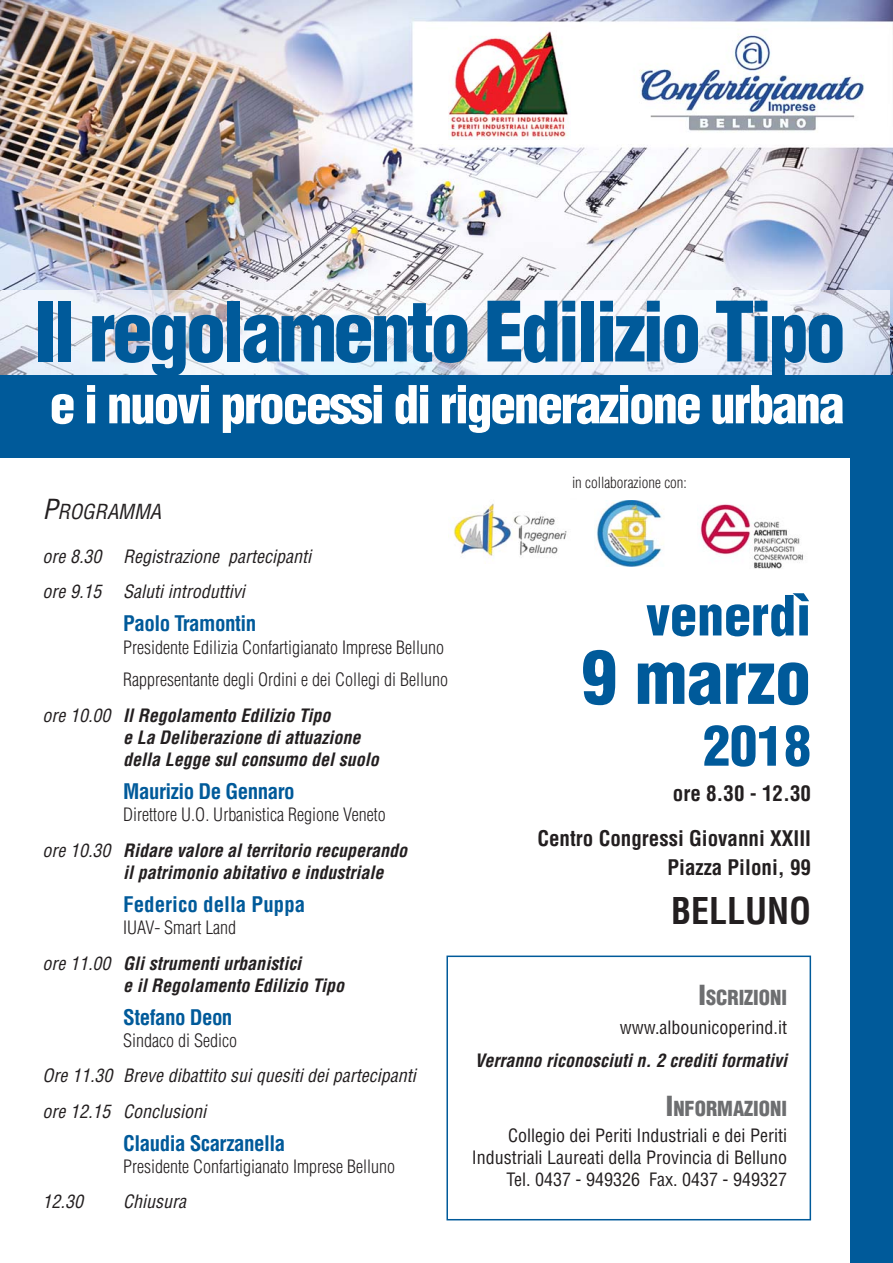
<style>
.page{position:relative;width:893px;height:1263px;background:#fff}
.page>*{position:absolute;margin:0;border:0;box-sizing:border-box;transform-origin:0 0}
.t1{font:900 condensed 81px "Helvetica LT Std";letter-spacing:-.045em;color:#005a9a}
.t2{font:900 condensed 72px "Helvetica LT Std";color:#005a9a}
.t3{font:900 condensed 54px "Helvetica LT Std";color:#005a9a}
.t4{font:900 condensed 51px "Helvetica LT Std";letter-spacing:-.04em;color:#fff}
.t5{font:700 condensed 36px "Helvetica LT Std";color:#231f20}
.t6{font:700 condensed 21px "Helvetica LT Std";letter-spacing:-.025em;color:#005a9a}
.t7{font:700 condensed 21px/45px "Helvetica LT Std";color:#231f20;text-align:right}
.t8{font:700 condensed 21px "Helvetica LT Std";color:#005a9a}
.t9{font:900 condensed 20.25px "Helvetica LT Std";color:#6d6e70}
.t10{font:italic condensed 20.25px "Helvetica LT Std";color:#231f20}
.t11{font:italic 700 condensed 18px/22.2px "Helvetica LT Std";color:#231f20}
.t12{font:300 condensed 18px/32.7px "Helvetica LT Std";color:#231f20}
.t13{font:italic condensed 18px/35.4px "Helvetica LT Std";color:#231f20}
.t14{font:condensed 18px/21.6px "Helvetica LT Std";color:#231f20;text-align:right}
.t15{font:300 condensed 15px "Helvetica LT Std";color:#231f20}
.s1{font-size:27px}
.s2{font-weight:400}
.s3{font-weight:400;font-style:italic}
.s4{font-weight:700;font-style:italic}
.s5{font-weight:300;font-style:normal}
</style>
<div class="page">
<div style="left:0;top:374px;width:893px;height:84px;background:#005a9a"></div>
<img style="left:0;top:0;width:893px;height:374px">
<img style="left:0;top:291px;width:890px;height:83px">
<div style="left:446px;top:955px;width:365px;height:265px;border:2px solid #005a9a"></div>
<div style="left:850px;top:458px;width:43px;height:805px;background:#005a9a"></div>
<img style="left:697px;top:504px;width:106px;height:65px">
<img style="left:596px;top:501px;width:67px;height:66px">
<img style="left:453px;top:504px;width:114px;height:60px">
<div style="left:448px;top:28px;width:123px;height:117px;background:#fff"></div>
<img style="left:448px;top:31px;width:121px;height:109px">
<h1 class="t1" style="left:34px;top:304px;width:813px">Il regolamento Edilizio Tipo</h1>
<h3 class="t4" style="left:50px;top:387px;width:796px">e i nuovi processi di rigenerazione urbana</h3>
<p class="t10" style="left:43px;top:504px;width:120px"><span class="s1">P</span>ROGRAMMA</p>
<p class="t13" style="left:43px;top:541px;width:270px">ore 8.30 Registrazione partecipanti ore 9.15 Saluti introduttivi</p>
<p class="t6" style="left:123px;top:616px;width:134px">Paolo Tramontin</p>
<p class="t12" style="left:123px;top:632px;width:326px">Presidente Edilizia Confartigianato Imprese Belluno<br>Rappresentante degli Ordini e dei Collegi di Belluno</p>
<p class="t11" style="left:123px;top:706px;width:257px;text-indent:-81px"><span class="s2">ore 10.00</span> Il Regolamento Edilizio Tipo<br>e La Deliberazione di attuazione della Legge sul consumo del suolo</p>
<p class="t6" style="left:123px;top:783px;width:173px">Maurizio De Gennaro</p>
<p class="t12" style="left:43px;top:799px;width:366px;line-height:35.4px;text-indent:81px">Direttore U.O. Urbanistica Regione Veneto <span class="s3">ore 10.30</span> <span class="s4">Ridare valore al territorio recuperando</span></p>
<p class="t11" style="left:123px;top:864px;width:262px">il patrimonio abitativo e industriale</p>
<p class="t8" style="left:123px;top:896px;width:184px">Federico della Puppa</p>
<p class="t11" style="left:43px;top:912px;width:260px;line-height:35.4px;text-indent:81px"><span class="s5">IUAV- Smart Land<br></span><span class="s2">ore 11.00</span> Gli strumenti urbanistici</p>
<p class="t11" style="left:123px;top:976px;width:222px">e il Regolamento Edilizio Tipo</p>
<p class="t6" style="left:123px;top:1009px;width:111px">Stefano Deon</p>
<p class="t12" style="left:123px;top:1025px;width:115px">Sindaco di Sedico</p>
<p class="t13" style="left:43px;top:1060px;width:375px">Ore 11.30 Breve dibattito sui quesiti dei partecipanti ore 12.15 Conclusioni</p>
<p class="t6" style="left:123px;top:1135px;width:163px">Claudia Scarzanella</p>
<p class="t12" style="left:123px;top:1151px;width:273px">Presidente Confartigianato Imprese Belluno</p>
<p class="t13" style="left:43px;top:1186px;width:42px">12.30</p>
<p class="t13" style="left:123px;top:1186px;width:64px">Chiusura</p>
<p class="t15" style="left:572px;top:476px;width:116px">in collaborazione con:</p>
<h3 class="t3" style="left:646px;top:597px;width:166px">venerdì</h3>
<h2 class="t2" style="left:581px;top:653px;width:231px">9 marzo</h2>
<h3 class="t3" style="left:703px;top:727px;width:109px">2018</h3>
<p class="t7" style="left:537px;top:773px;width:275px">ore 8.30 - 12.30<br>Centro Congressi Giovanni XXIII</p>
<p class="t7" style="left:667px;top:846px;width:145px">Piazza Piloni, 99</p>
<h3 class="t5" style="left:671px;top:896px;width:142px">BELLUNO</h3>
<p class="t9" style="left:698px;top:990px;width:90px"><span class="s1">I</span>SCRIZIONI</p>
<p class="t14" style="left:620px;top:1018px;width:169px">www.albounicoperind.it</p>
<p class="t11" style="left:475px;top:1051px;width:314px">Verranno riconosciuti n. 2 crediti formativi</p>
<p class="t9" style="left:666px;top:1102px;width:123px"><span class="s1">I</span>NFORMAZIONI</p>
<p class="t14" style="left:472px;top:1126px;width:317px">Collegio dei Periti Industriali e dei Periti<br>Industriali Laureati della Provincia di Belluno<br>Tel. 0437 - 949326 Fax. 0437 - 949327</p>
</div>
